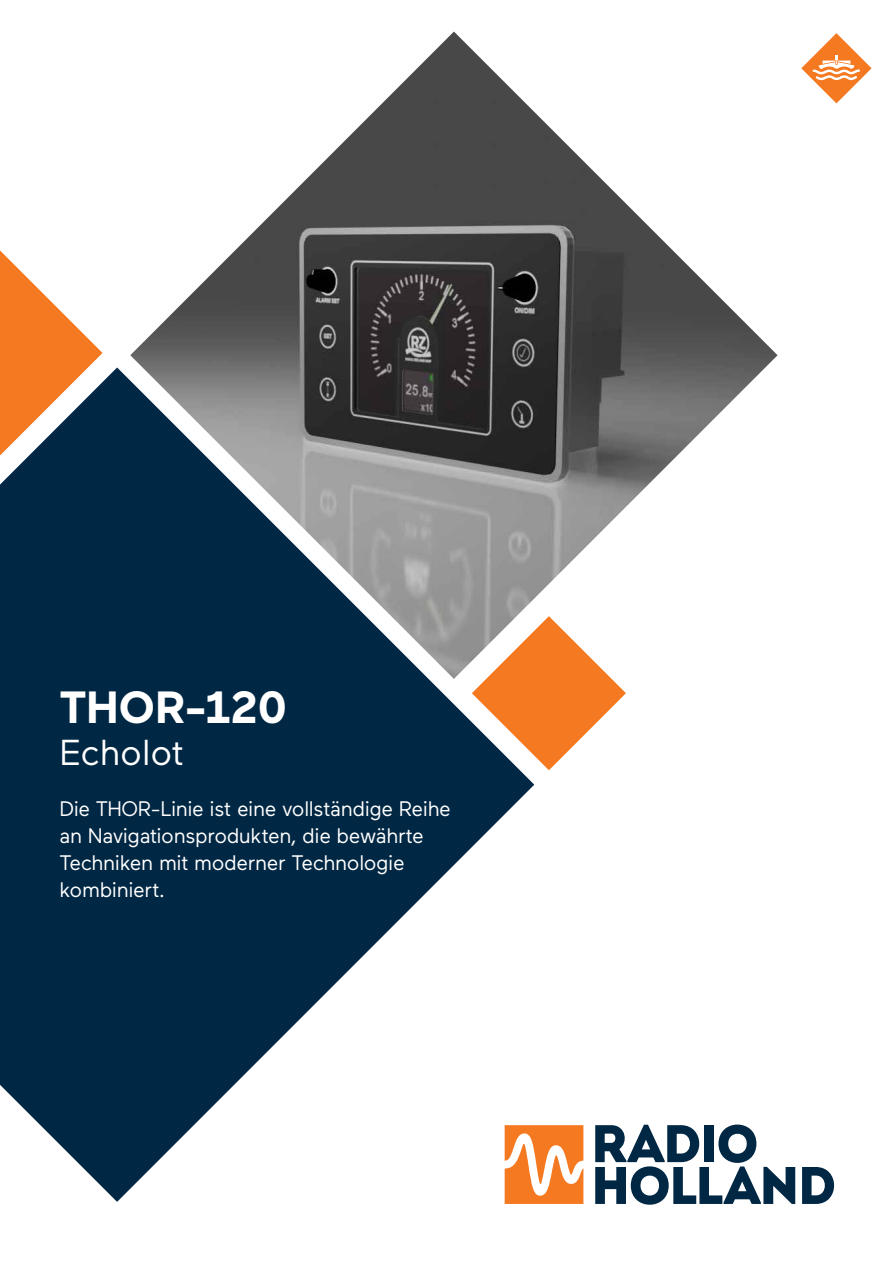
<style>
.page{position:relative;width:893px;height:1263px;background:#fff}
.page>*{position:absolute;margin:0;border:0;box-sizing:border-box;transform-origin:0 0}
.t1{font:700 45px "Maax";letter-spacing:-.005em;color:#fff}
.t2{font:36px "Maax";letter-spacing:-.005em;color:#fff}
.t3{font:21px/27px "Maax";letter-spacing:-.02em;color:#fff}
</style>
<div class="page">
<svg style="left:595px;top:1124px;width:200px;height:81px"></svg>
<svg style="left:802px;top:1167px;width:33px;height:37px"></svg>
<svg style="left:505px;top:1125px;width:78px;height:79px"></svg>
<svg style="left:534px;top:679px;width:92px;height:91px"></svg>
<svg style="left:0;top:367px;width:534px;height:835px;fill:#002743"></svg>
<svg style="left:0;top:250px;width:103px;height:205px"></svg>
<img style="left:130px;top:32px;width:648px;height:647px">
<svg style="left:801px;top:33px;width:70px;height:70px"></svg>
<h1 class="t1" style="left:60px;top:683px;width:229px">THOR-120</h1>
<h2 class="t2" style="left:60px;top:733px;width:126px">Echolot</h2>
<p class="t3" style="left:60px;top:795px;width:393px">Die THOR-Linie ist eine vollständige Reihe an Navigationsprodukten, die bewährte Techniken mit moderner Technologie kombiniert.</p>
</div>
